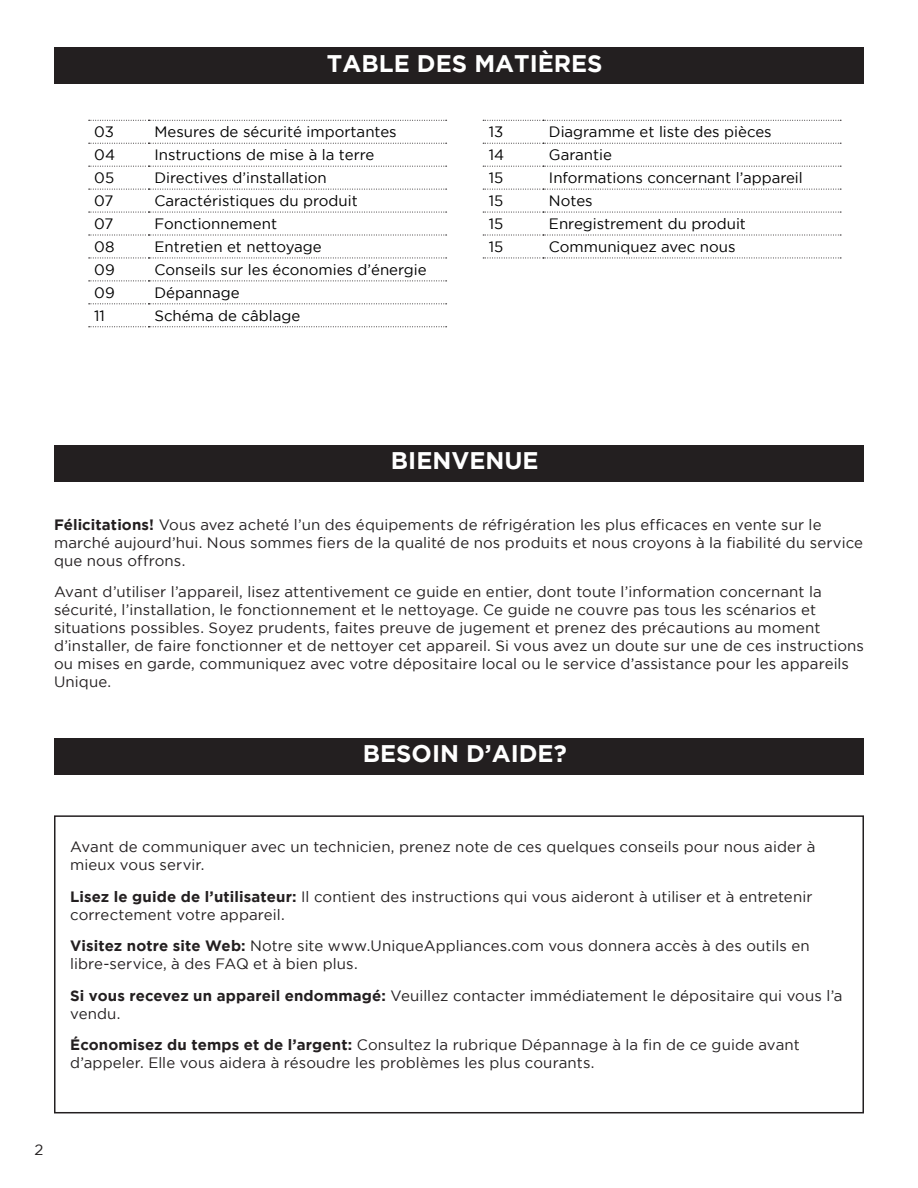
<style>
.page{position:relative;width:918px;height:1188px;background:#fff}
.page>*{position:absolute;margin:0;border:0;box-sizing:border-box;transform-origin:0 0}
.t1{font:700 24px "Gotham";color:#fff}
.t2{font:15px/18px "Gotham";letter-spacing:.01em;color:#231f20}
.t3{font:15px "Gotham";color:#000}
.s1{font-weight:700}
</style>
<div class="page">
<div style="left:54px;top:738px;width:810px;height:37px;background:#231f20"></div>
<div style="left:54px;top:446px;width:810px;height:36px;background:#231f20"></div>
<div style="left:54px;top:48px;width:810px;height:36px;background:#231f20"></div>
<div style="left:54px;top:815px;width:810px;height:298px;border:2px solid #231f20"></div>
<svg style="left:89px;top:120px;width:358px;height:1px"></svg>
<svg style="left:89px;top:143px;width:358px;height:1px"></svg>
<svg style="left:89px;top:166px;width:358px;height:1px"></svg>
<svg style="left:89px;top:189px;width:358px;height:1px"></svg>
<svg style="left:89px;top:212px;width:358px;height:1px"></svg>
<svg style="left:89px;top:235px;width:358px;height:1px"></svg>
<svg style="left:89px;top:258px;width:358px;height:1px"></svg>
<svg style="left:89px;top:281px;width:358px;height:1px"></svg>
<svg style="left:89px;top:303px;width:358px;height:1px"></svg>
<svg style="left:89px;top:326px;width:358px;height:1px"></svg>
<svg style="left:483px;top:120px;width:358px;height:1px"></svg>
<svg style="left:483px;top:143px;width:358px;height:1px"></svg>
<svg style="left:483px;top:166px;width:358px;height:1px"></svg>
<svg style="left:483px;top:189px;width:358px;height:1px"></svg>
<svg style="left:483px;top:212px;width:358px;height:1px"></svg>
<svg style="left:483px;top:235px;width:358px;height:1px"></svg>
<svg style="left:483px;top:258px;width:358px;height:1px"></svg>
<h1 class="t1" style="left:327px;top:49px;width:277px">TABLE DES MATIÈRES</h1>
<p class="t3" style="left:94px;top:124px;width:21px">03</p>
<p class="t3" style="left:154px;top:124px;width:244px">Mesures de sécurité importantes</p>
<p class="t3" style="left:94px;top:147px;width:22px">04</p>
<p class="t3" style="left:154px;top:147px;width:221px">Instructions de mise à la terre</p>
<p class="t3" style="left:94px;top:169px;width:21px">05</p>
<p class="t3" style="left:154px;top:169px;width:174px">Directives d’installation</p>
<p class="t3" style="left:94px;top:192px;width:21px">07</p>
<p class="t3" style="left:154px;top:192px;width:205px">Caractéristiques du produit</p>
<p class="t3" style="left:94px;top:215px;width:21px">07</p>
<p class="t3" style="left:154px;top:215px;width:124px">Fonctionnement</p>
<p class="t3" style="left:94px;top:238px;width:22px">08</p>
<p class="t3" style="left:154px;top:238px;width:169px">Entretien et nettoyage</p>
<p class="t3" style="left:94px;top:261px;width:22px">09</p>
<p class="t3" style="left:154px;top:261px;width:274px">Conseils sur les économies d’énergie</p>
<p class="t3" style="left:94px;top:284px;width:22px">09</p>
<p class="t3" style="left:154px;top:284px;width:87px">Dépannage</p>
<p class="t3" style="left:94px;top:307px;width:12px">11</p>
<p class="t3" style="left:154px;top:307px;width:147px">Schéma de câblage</p>
<p class="t3" style="left:489px;top:124px;width:16px">13</p>
<p class="t3" style="left:549px;top:124px;width:224px">Diagramme et liste des pièces</p>
<p class="t3" style="left:489px;top:147px;width:17px">14</p>
<p class="t3" style="left:549px;top:147px;width:65px">Garantie</p>
<p class="t3" style="left:489px;top:169px;width:16px">15</p>
<p class="t3" style="left:549px;top:169px;width:255px">Informations concernant l’appareil</p>
<p class="t3" style="left:489px;top:192px;width:16px">15</p>
<p class="t3" style="left:549px;top:192px;width:45px">Notes</p>
<p class="t3" style="left:489px;top:215px;width:16px">15</p>
<p class="t3" style="left:549px;top:215px;width:199px">Enregistrement du produit</p>
<p class="t3" style="left:489px;top:238px;width:16px">15</p>
<p class="t3" style="left:549px;top:238px;width:188px">Communiquez avec nous</p>
<h1 class="t1" style="left:391px;top:447px;width:149px">BIENVENUE</h1>
<p class="t2" style="left:54px;top:515px;width:811px"><span class="s1">Félicitations!</span> Vous avez acheté l’un des équipements de réfrigération les plus efficaces en vente sur le marché aujourd’hui. Nous sommes fiers de la qualité de nos produits et nous croyons à la fiabilité du service que nous offrons.</p>
<p class="t2" style="left:54px;top:583px;width:812px">Avant d’utiliser l’appareil, lisez attentivement ce guide en entier, dont toute l’information concernant la sécurité, l’installation, le fonctionnement et le nettoyage. Ce guide ne couvre pas tous les scénarios et situations possibles. Soyez prudents, faites preuve de jugement et prenez des précautions au moment d’installer, de faire fonctionner et de nettoyer cet appareil. Si vous avez un doute sur une de ces instructions ou mises en garde, communiquez avec votre dépositaire local ou le service d’assistance pour les appareils Unique.</p>
<h1 class="t1" style="left:363px;top:740px;width:205px">BESOIN D’AIDE?</h1>
<p class="t2" style="left:70px;top:838px;width:747px">Avant de communiquer avec un technicien, prenez note de ces quelques conseils pour nous aider à mieux vous servir.</p>
<p class="t2" style="left:70px;top:887px;width:744px"><span class="s1">Lisez le guide de l’utilisateur:</span> Il contient des instructions qui vous aideront à utiliser et à entretenir correctement votre appareil.</p>
<p class="t2" style="left:70px;top:937px;width:741px"><span class="s1">Visitez notre site Web:</span> Notre site www.UniqueAppliances.com vous donnera accès à des outils en libre-service, à des FAQ et à bien plus.</p>
<p class="t2" style="left:70px;top:986px;width:774px"><span class="s1">Si vous recevez un appareil endommagé:</span> Veuillez contacter immédiatement le dépositaire qui vous l’a vendu.</p>
<p class="t2" style="left:70px;top:1036px;width:731px"><span class="s1">Économisez du temps et de l’argent:</span> Consultez la rubrique Dépannage à la fin de ce guide avant d’appeler. Elle vous aidera à résoudre les problèmes les plus courants.</p>
<p class="t2" style="left:35px;top:1141px;width:10px">2</p>
</div>
